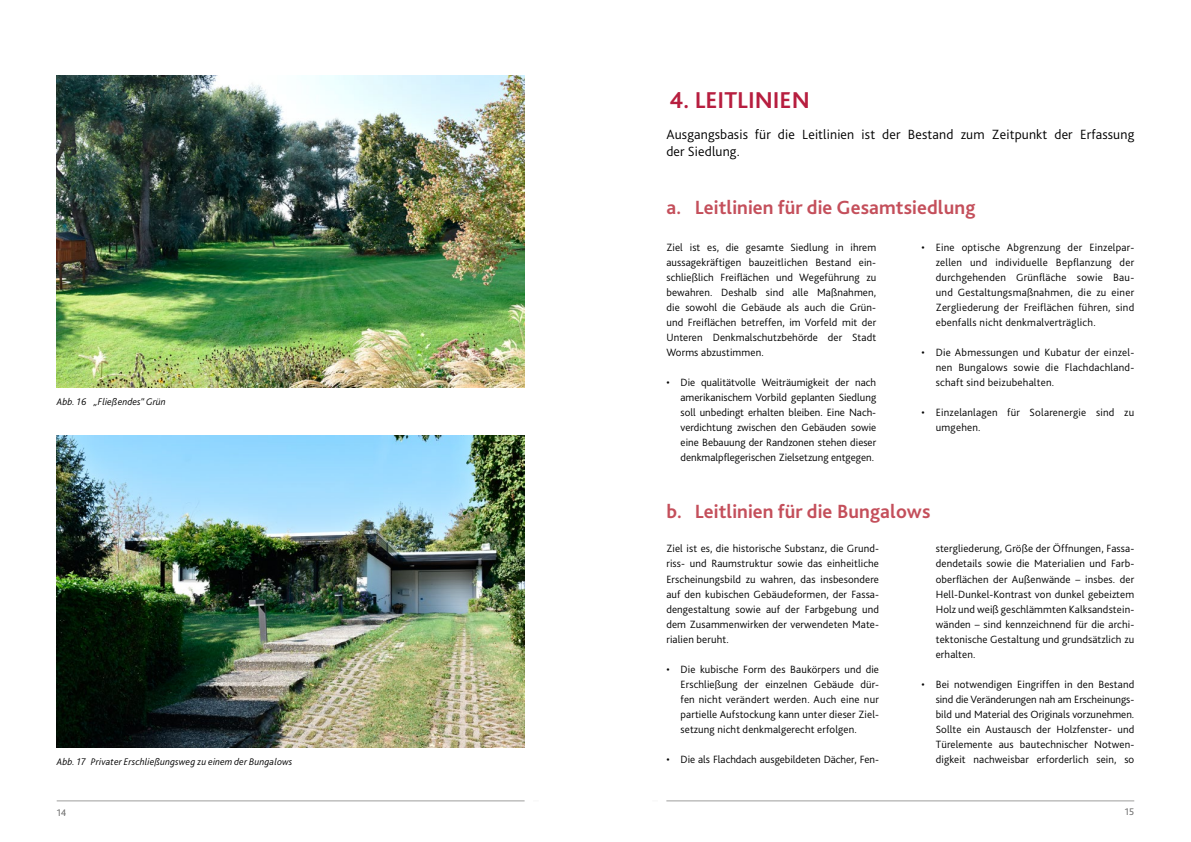
<style>
.page{position:relative;width:1191px;height:842px;background:#fff}
.page>*{position:absolute;margin:0;border:0;box-sizing:border-box;transform-origin:0 0}
.t1{font:700 24px "Bliss 2";color:#b71e3f}
.t2{font:700 20px "Bliss 2";letter-spacing:.005em;color:#c44f5b}
.Paragraph_SEinlauf_h{font:300 14px/16.8px "Bliss 2";letter-spacing:.01em;color:#000}
.fliess___bullets_DL{font:300 11px/15.1px "Bliss 2";letter-spacing:.01em;color:#000;text-align:justify}
.fliess_DL_11_15_066{font:300 11px/15.1px "Bliss 2";letter-spacing:.01em;color:#000;text-align:justify}
.t3{font:italic 300 10px "Bliss 2";letter-spacing:.01em;color:#000}
.t4{font:10px "Bliss 2";color:#6f6f6f}
</style>
<div class="page">
<hr style="left:57px;top:800px;width:467px;height:1px;background:#9d9d9c">
<hr style="left:666px;top:800px;width:468px;height:1px;background:#9d9d9c">
<img style="left:57px;top:75px;width:467px;height:312px">
<img style="left:57px;top:435px;width:467px;height:312px">
<p class="t1" style="left:669px;top:85px;width:142px">4. LEITLINIEN</p>
<p class="Paragraph_SEinlauf_h" style="left:666px;top:126px;width:469px">Ausgangsbasis für die Leitlinien ist der Bestand zum Zeitpunkt der Erfassung der Siedlung.</p>
<p class="t3" style="left:57px;top:395px;width:111px">Abb. 16 „Fließendes“ Grün</p>
<p class="t3" style="left:57px;top:755px;width:237px">Abb. 17 Privater Erschließungsweg zu einem der Bungalows</p>
<p class="t2" style="left:666px;top:195px;width:310px">a. Leitlinien für die Gesamtsiedlung</p>
<p class="fliess___bullets_DL" style="left:666px;top:239px;width:211px">Ziel ist es, die gesamte Siedlung in ihrem aussagekräftigen bauzeitlichen Bestand ein&shy;schließlich Freiflächen und Wegeführung zu bewahren. Deshalb sind alle Maßnahmen, die sowohl die Gebäude als auch die Grün&shy;und Freiflächen betreffen, im Vorfeld mit der Unteren Denkmalschutzbehörde der Stadt Worms abzustimmen.</p>
<p class="fliess___bullets_DL" style="left:680px;top:375px;width:197px;text-indent:-14px">• Die qualitätvolle Weiträumigkeit der nach amerikanischem Vorbild geplanten Siedlung soll unbedingt erhalten bleiben. Eine Nach&shy;verdichtung zwischen den Gebäuden sowie eine Bebauung der Randzonen stehen dieser denkmalpflegerischen Zielsetzung entgegen.</p>
<p class="fliess___bullets_DL" style="left:935px;top:239px;width:200px;text-indent:-14px">• Eine optische Abgrenzung der Einzelpar&shy;zellen und individuelle Bepflanzung der durchgehenden Grünfläche sowie Bau&shy;und Gestaltungsmaßnahmen, die zu einer Zergliederung der Freiflächen führen, sind ebenfalls nicht denkmalverträglich.</p>
<p class="fliess___bullets_DL" style="left:935px;top:344px;width:200px;text-indent:-14px">• Die Abmessungen und Kubatur der einzel&shy;nen Bungalows sowie die Flachdachland&shy;schaft sind beizubehalten.</p>
<p class="fliess___bullets_DL" style="left:935px;top:405px;width:200px;text-indent:-14px">• Einzelanlagen für Solarenergie sind zu umgehen.</p>
<p class="t2" style="left:666px;top:499px;width:265px">b. Leitlinien für die Bungalows</p>
<p class="fliess_DL_11_15_066" style="left:666px;top:541px;width:214px">Ziel ist es, die historische Substanz, die Grund&shy;riss- und Raumstruktur sowie das einheitliche Erscheinungsbild zu wahren, das insbesondere auf den kubischen Gebäudeformen, der Fassa&shy;dengestaltung sowie auf der Farbgebung und dem Zusammenwirken der verwendeten Mate&shy;rialien beruht.</p>
<p class="fliess___bullets_DL" style="left:680px;top:661px;width:200px;text-indent:-14px">• Die kubische Form des Baukörpers und die Erschließung der einzelnen Gebäude dür&shy;fen nicht verändert werden. Auch eine nur partielle Aufstockung kann unter dieser Ziel&shy;setzung nicht denkmalgerecht erfolgen.</p>
<p class="fliess___bullets_DL" style="left:666px;top:752px;width:214px">• Die als Flachdach ausgebildeten Dächer, Fen-</p>
<p class="fliess___bullets_DL" style="left:935px;top:541px;width:200px">stergliederung, Größe der Öffnungen, Fassa&shy;dendetails sowie die Materialien und Farb&shy;oberflächen der Außenwände – insbes. der Hell-Dunkel-Kontrast von dunkel gebeiztem Holz und weiß geschlämmten Kalksandstein&shy;wänden – sind kennzeichnend für die archi&shy;tektonische Gestaltung und grundsätzlich zu erhalten.</p>
<p class="fliess___bullets_DL" style="left:935px;top:676px;width:200px;text-indent:-14px">• Bei notwendigen Eingriffen in den Bestand sind die Veränderungen nah am Erscheinungs&shy;bild und Material des Originals vorzunehmen.<br>Sollte ein Austausch der Holzfenster- und Türelemente aus bautechnischer Notwen&shy;digkeit nachweisbar erforderlich sein, so</p>
<p class="t4" style="left:57px;top:806px;width:11px">14</p>
<p class="t4" style="left:1125px;top:805px;width:11px">15</p>
</div>
